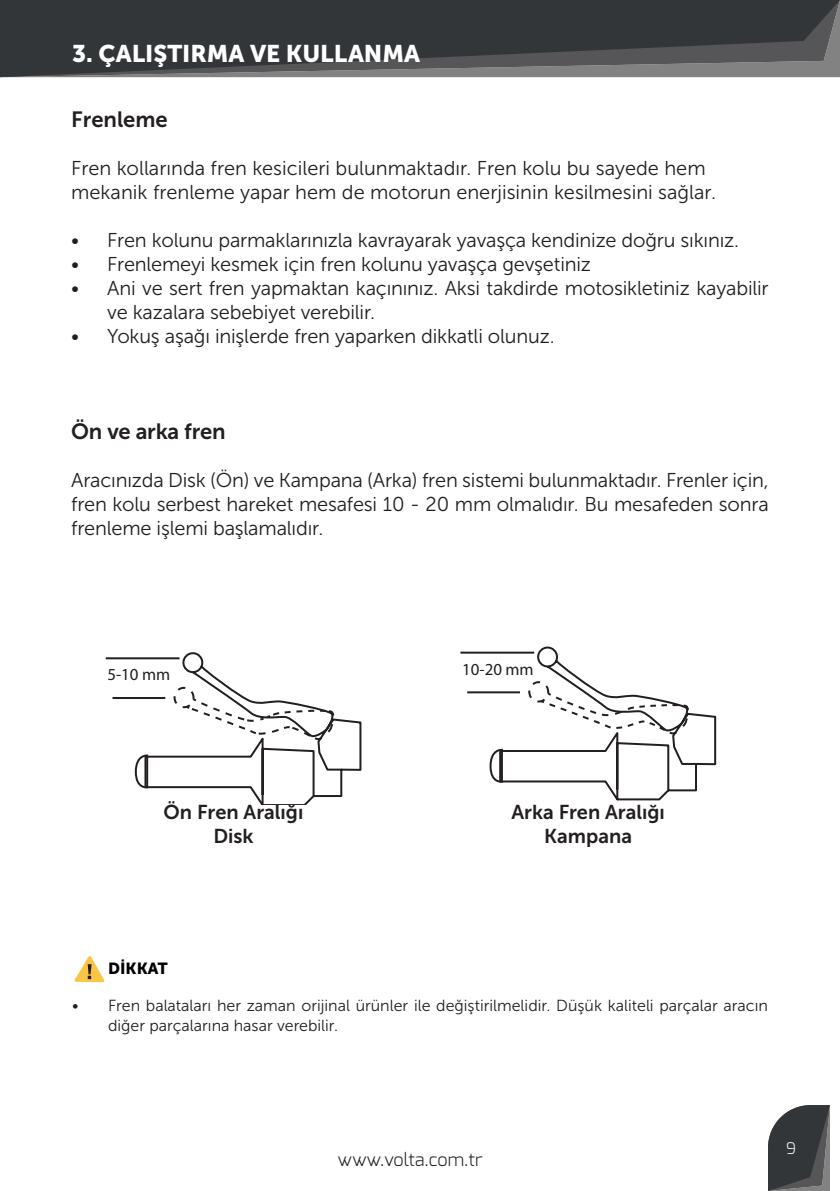
<style>
.page{position:relative;width:840px;height:1191px;background:#fff}
.page>*{position:absolute;margin:0;border:0;box-sizing:border-box;transform-origin:0 0}
.t1{font:24px "Museo Sans 900";color:#fff}
.t2{font:22px "Museo Sans 700";letter-spacing:-.01em;color:#231f20}
.t3{font:20px/24px "Museo Sans 300";letter-spacing:-.01em;color:#231f20}
.t4{font:20px/24px "Museo Sans 700";color:#231f20;text-align:center}
.t5{font:300 18px "Exo";color:#231f20}
.t6{font:16.8px "Myriad Pro";color:#231f20}
.t7{font:16px/20px "Museo Sans 300";color:#231f20}
.t8{font:16px "Museo Sans 900";color:#000}
.t9{font:300 16px "Exo";color:#fff}
</style>
<div class="page">
<svg style="left:768px;top:1105px;width:61px;height:86px;background:#4e5051"></svg>
<svg style="left:0;top:0;width:839px;height:77px;background:#414345"></svg>
<svg style="left:74px;top:956px;width:31px;height:26px"></svg>
<svg style="left:488px;top:646px;width:228px;height:155px"></svg>
<hr style="left:460px;top:651px;width:74px;height:2px;background:#231f20">
<hr style="left:467px;top:691px;width:52px;height:2px;background:#231f20">
<svg style="left:134px;top:652px;width:227px;height:152px"></svg>
<hr style="left:106px;top:657px;width:73px;height:2px;background:#231f20">
<hr style="left:112px;top:697px;width:53px;height:2px;background:#231f20">
<p class="t1" style="left:72px;top:40px;width:349px">3. ÇALIŞTIRMA VE KULLANMA</p>
<p class="t2" style="left:71px;top:107px;width:98px">Frenleme</p>
<p class="t3" style="left:71px;top:156px;width:646px">Fren kollarında fren kesicileri bulunmaktadır. Fren kolu bu sayede hem mekanik frenleme yapar hem de motorun enerjisinin kesilmesini sağlar.</p>
<p class="t3" style="left:71px;top:228px;width:669px">• Fren kolunu parmaklarınızla kavrayarak yavaşça kendinize doğru sıkınız.</p>
<p class="t3" style="left:71px;top:252px;width:521px">• Frenlemeyi kesmek için fren kolunu yavaşça gevşetiniz</p>
<p class="t3" style="left:107px;top:276px;width:662px;text-indent:-36px">• Ani ve sert fren yapmaktan kaçınınız. Aksi takdirde motosikletiniz kayabilir ve kazalara sebebiyet verebilir.</p>
<p class="t3" style="left:71px;top:324px;width:484px">• Yokuş aşağı inişlerde fren yaparken dikkatli olunuz.</p>
<p class="t2" style="left:71px;top:419px;width:156px">Ön ve arka fren</p>
<p class="t3" style="left:71px;top:468px;width:698px;text-align:justify">Aracınızda Disk (Ön) ve Kampana (Arka) fren sistemi bulunmaktadır. Frenler için, fren kolu serbest hareket mesafesi 10 - 20 mm olmalıdır. Bu mesafeden sonra frenleme işlemi başlamalıdır.</p>
<p class="t6" style="left:107px;top:664px;width:64px">5-10 mm</p>
<p class="t6" style="left:462px;top:658px;width:73px">10-20 mm</p>
<p class="t4" style="left:163px;top:800px;width:141px">Ön Fren Aralığı<br>Disk</p>
<p class="t4" style="left:511px;top:800px;width:155px">Arka Fren Aralığı<br>Kampana</p>
<p class="t8" style="left:108px;top:959px;width:61px">DİKKAT</p>
<p class="t7" style="left:108px;top:995px;width:661px;text-indent:-36px">• Fren balataları her zaman orijinal ürünler ile değiştirilmelidir. Düşük kaliteli parçalar aracın diğer parçalarına hasar verebilir.</p>
<p class="t5" style="left:338px;top:1147px;width:146px">www.volta.com.tr</p>
<p class="t9" style="left:785px;top:1138px;width:12px">9</p>
</div>
